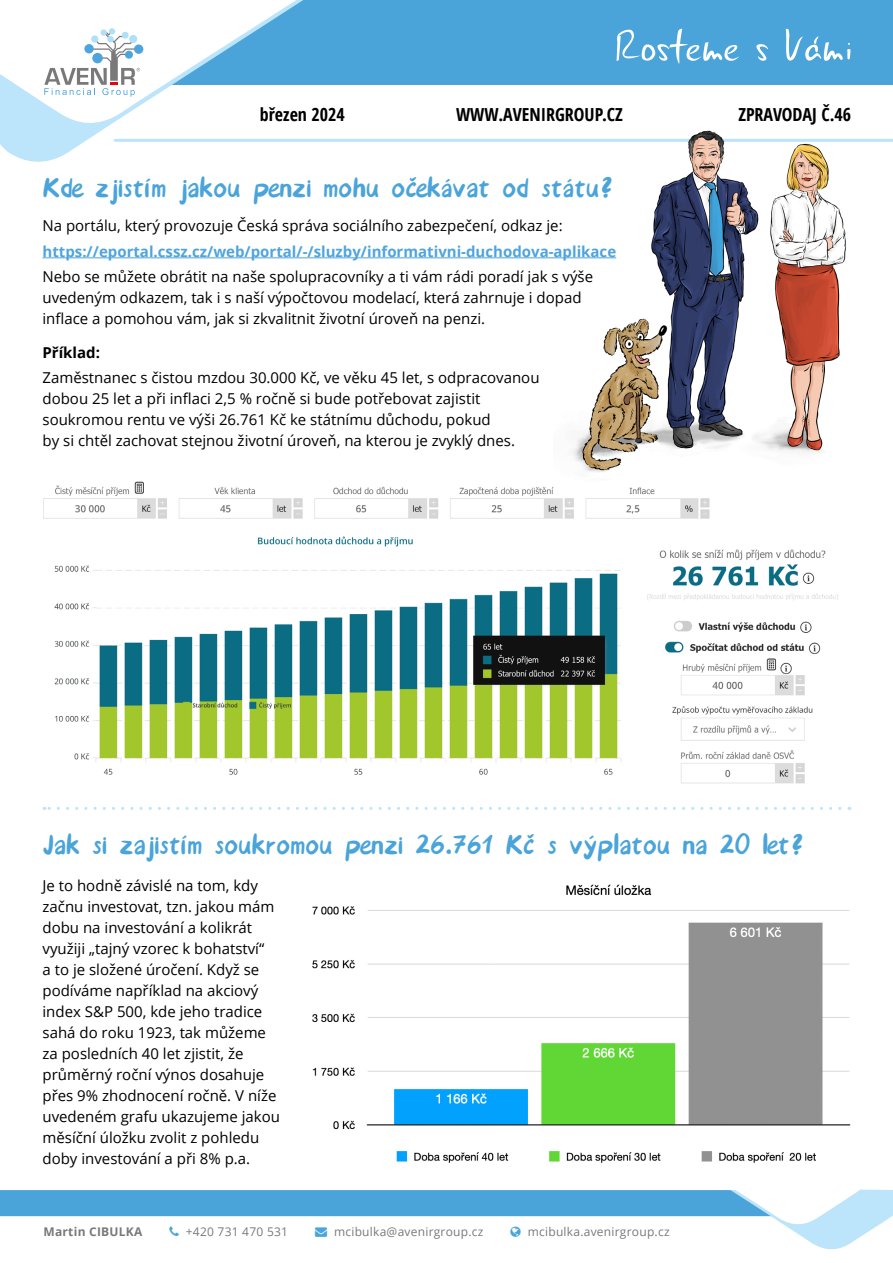
<style>
.page{position:relative;width:893px;height:1263px;background:#fff}
.page>*{position:absolute;margin:0;border:0;box-sizing:border-box;transform-origin:0 0}
.t1{font:36px "Avenir Font";letter-spacing:-.01em;color:#4aa4da}
.t2{font:700 condensed 18px "Open Sans";color:#000}
.t3{font:15px/21px "Open Sans";color:#000}
.t4{font:700 15px "Open Sans";color:#4ea4dc}
.t5{font:700 15px "Open Sans";color:#000}
.t6{font:12px "Open Sans";letter-spacing:.02em;color:#797979}
.t7{font:700 12px "Open Sans";letter-spacing:.02em;color:#797979}
.s1{color:#49a5db}
</style>
<div class="page">
<div style="left:22px;top:0;width:871px;height:85px;background:#4aa4da"></div>
<svg style="left:0;top:0;width:328px;height:162px"></svg>
<svg style="left:617px;top:29px;width:123px;height:35px"></svg>
<svg style="left:756px;top:44px;width:12px;height:17px"></svg>
<svg style="left:786px;top:29px;width:64px;height:32px"></svg>
<hr style="left:115px;top:139px;width:778px;height:3px;background:#bce4fa">
<svg style="left:0;top:0;width:302px;height:129px"></svg>
<hr style="left:43px;top:257px;width:573px;height:1px;background:#4ea4dc">
<img style="left:43px;top:481px;width:795px;height:303px">
<svg style="left:44px;top:807px;width:796px;height:3px"></svg>
<img style="left:312px;top:884px;width:539px;height:279px">
<img style="left:553px;top:130px;width:297px;height:361px">
<svg style="left:0;top:1189px;width:893px;height:61px"></svg>
<p class="t2" style="left:260px;top:101px;width:86px">březen 2024</p>
<p class="t2" style="left:456px;top:101px;width:168px">WWW.AVENIRGROUP.CZ</p>
<p class="t2" style="left:738px;top:101px;width:114px">ZPRAVODAJ Č.46</p>
<h1 class="t1" style="left:43px;top:173px;width:573px">Kde zjistím jakou penzi mohu očekávat od státu?</h1>
<p class="t3" style="left:43px;top:215px;width:522px">Na portálu, který provozuje Česká správa sociálního zabezpečení, odkaz je:</p>
<p class="t4" style="left:43px;top:241px;width:575px">https://eportal.cssz.cz/web/portal/-/sluzby/informativni-duchodova-aplikace</p>
<p class="t3" style="left:43px;top:266px;width:552px">Nebo se můžete obrátit na naše spolupracovníky a ti vám rádi poradí jak s výše uvedeným odkazem, tak i s naší výpočtovou modelací, která zahrnuje i dopad inflace a pomohou vám, jak si zkvalitnit životní úroveň na penzi.</p>
<p class="t5" style="left:43px;top:342px;width:59px">Příklad:</p>
<p class="t3" style="left:43px;top:367px;width:498px">Zaměstnanec s čistou mzdou 30.000 Kč, ve věku 45 let, s odpracovanou dobou 25 let a při inflaci 2,5 % ročně si bude potřebovat zajistit soukromou rentu ve výši 26.761 Kč ke státnímu důchodu, pokud<br>by si chtěl zachovat stejnou životní úroveň, na kterou je zvyklý dnes.</p>
<h1 class="t1" style="left:43px;top:830px;width:763px">Jak si zajistím soukromou penzi 26.761 Kč s výplatou na 20 let?</h1>
<p class="t3" style="left:43px;top:875px;width:239px">Je to hodně závislé na tom, kdy začnu investovat, tzn. jakou mám dobu na investování a kolikrát využiji „tajný vzorec k bohatství“<br>a to je složené úročení. Když se podíváme například na akciový index S&amp;P 500, kde jeho tradice sahá do roku 1923, tak můžeme za posledních 40 let zjistit, že průměrný roční výnos dosahuje přes 9% zhodnocení ročně. V níže uvedeném grafu ukazujeme jakou měsíční úložku zvolit z pohledu doby investování a při 8% p.a.</p>
<p class="t7" style="left:44px;top:1223px;width:100px">Martin CIBULKA</p>
<p class="t6" style="left:186px;top:1223px;width:104px">+420 731 470 531</p>
<p class="t6" style="left:315px;top:1223px;width:170px"><span class="s1">→</span> mcibulka@avenirgroup.cz</p>
<p class="t6" style="left:528px;top:1223px;width:143px">mcibulka.avenirgroup.cz</p>
</div>
